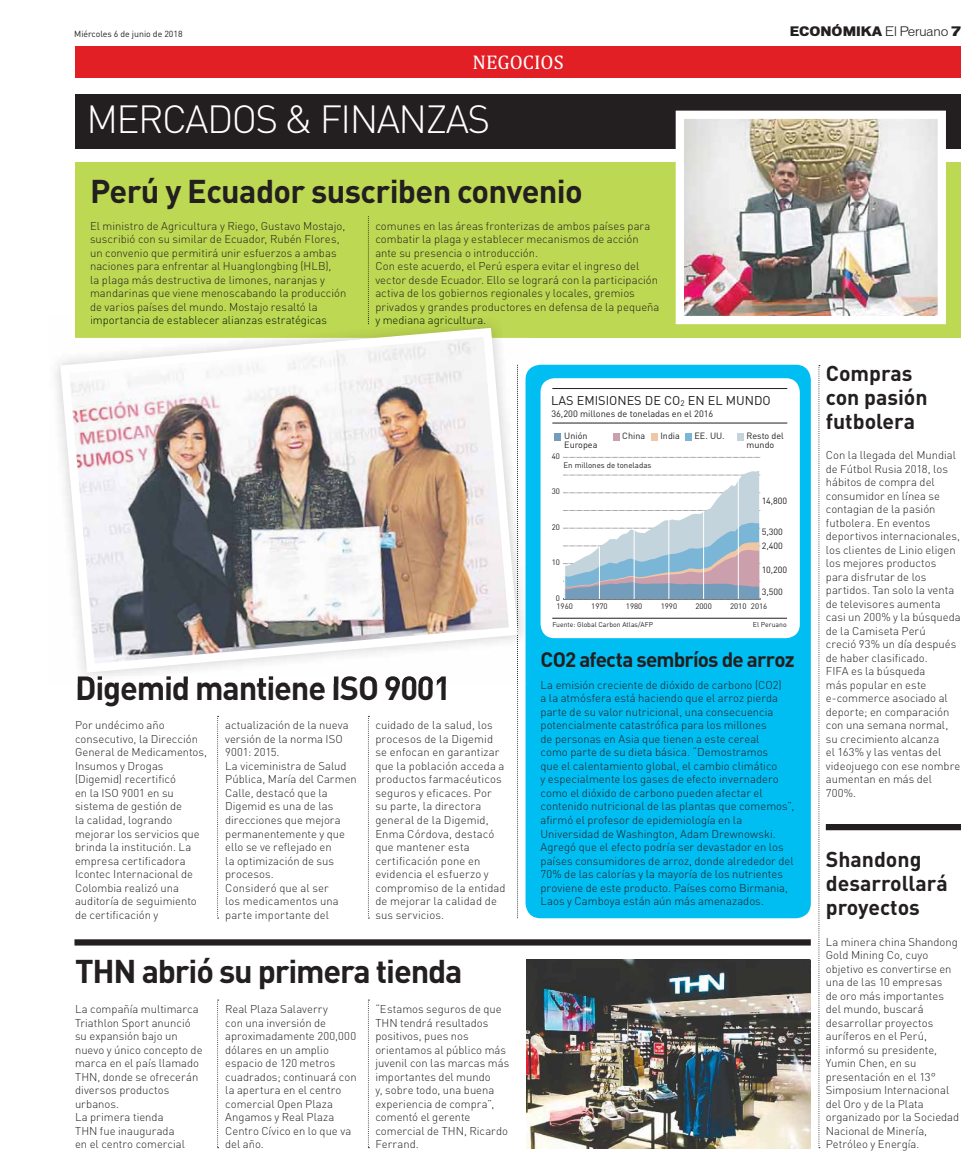
<style>
.page{position:relative;width:976px;height:1170px;background:#fff}
.page>*{position:absolute;margin:0;border:0;box-sizing:border-box;transform-origin:0 0}
.t1{font:300 38.75px "DIN Pro";letter-spacing:-.04em;color:#fff}
.t2{font:700 32.5px "DIN Pro";letter-spacing:-.035em;color:#231f20}
.t3{font:700 21.25px/23.8px "DIN Pro";color:#231f20}
.t4{font:700 20.62px "DIN Pro";letter-spacing:-.04em;color:#231f20}
.t5{font:20px "Cambria";color:#fff}
.t6{font:12.62px "DIN Pro";color:#231f20}
.t7{font:700 expanded 12.5px "Vonnes";color:#231f20}
.t8{font:300 11.25px/13.5px "DIN Pro";color:#231f20}
.t9{font:300 11.25px "DIN Pro";color:#001700}
.t10{font:9.25px "DIN Pro";color:#231f20}
.t11{font:9px/9px "DIN Pro";color:#231f20}
.t12{font:8.75px "DIN Pro";color:#231f20}
.t13{font:7.88px "DIN Pro";color:#231f20}
.t14{font:6.88px "DIN Pro";color:#231f20}
.s1{font-weight:100;font-stretch:normal}
</style>
<div class="page">
<div style="left:75px;top:46px;width:885px;height:32px;background:#e31f26"></div>
<div style="left:75px;top:94px;width:885px;height:54px;background:#231f20"></div>
<div style="left:75px;top:162px;width:885px;height:176px;background:#bdd852"></div>
<img style="left:684px;top:120px;width:252px;height:195px">
<div style="left:675px;top:111px;width:270px;height:213px;border:8px solid #fff"></div>
<svg style="left:217px;top:716px;width:1px;height:202px"></svg>
<svg style="left:818px;top:365px;width:1px;height:783px"></svg>
<svg style="left:368px;top:715px;width:1px;height:203px"></svg>
<div style="left:825px;top:823px;width:135px;height:7px;background:#231f20"></div>
<img style="left:313px;top:677px;width:132px;height:7px">
<img style="left:78px;top:677px;width:228px;height:7px">
<svg style="left:517px;top:677px;width:1px;height:241px"></svg>
<svg style="left:368px;top:216px;width:1px;height:107px"></svg>
<img style="left:56px;top:323px;width:466px;height:354px">
<svg style="left:217px;top:999px;width:1px;height:149px"></svg>
<svg style="left:368px;top:999px;width:1px;height:149px"></svg>
<div style="left:74px;top:939px;width:736px;height:6px;background:#231f20"></div>
<img style="left:526px;top:959px;width:284px;height:188px">
<div style="left:525px;top:364px;width:285px;height:554px;background:#00bdf2"></div>
<img style="left:525px;top:369px;width:3px;height:315px">
<div style="left:540px;top:378px;width:259px;height:260px;background:#fff;border-radius:14px"></div>
<hr style="left:552px;top:388px;width:235px;height:1px;background:#231f20">
<hr style="left:552px;top:423px;width:235px;height:1px;background:#231f20">
<hr style="left:552px;top:618px;width:234px;height:1px;background:#231f20">
<svg style="left:563px;top:457px;width:197px;height:1px"></svg>
<svg style="left:563px;top:471px;width:197px;height:128px"></svg>
<hr style="left:737px;top:479px;width:1px;height:120px;background:#fff">
<hr style="left:703px;top:511px;width:1px;height:88px;background:#fff">
<hr style="left:668px;top:520px;width:1px;height:79px;background:#fff">
<hr style="left:633px;top:529px;width:1px;height:70px;background:#fff">
<hr style="left:599px;top:546px;width:1px;height:53px;background:#fff">
<hr style="left:564px;top:565px;width:1px;height:34px;background:#fff">
<div style="left:553px;top:433px;width:7px;height:7px;background:#749dbb"></div>
<div style="left:613px;top:433px;width:6px;height:7px;background:#cb9fac"></div>
<div style="left:650px;top:433px;width:7px;height:7px;background:#efc7a7"></div>
<div style="left:684px;top:433px;width:7px;height:7px;background:#7bb6d6"></div>
<div style="left:736px;top:433px;width:7px;height:7px;background:#c3d4dd"></div>
<p class="t12" style="left:74px;top:29px;width:110px">Miércoles 6 de junio de 2018</p>
<p class="t7" style="left:789px;top:27px;width:173px">ECONÓMIKA <span class="s1">El Peruano</span> 7</p>
<h3 class="t5" style="left:472px;top:54px;width:93px">NEGOCIOS</h3>
<h1 class="t1" style="left:86px;top:106px;width:405px">MERCADOS &amp; FINANZAS</h1>
<h2 class="t2" style="left:90px;top:180px;width:494px">Perú y Ecuador suscriben convenio</h2>
<p class="t8" style="left:90px;top:220px;width:258px">El ministro de Agricultura y Riego, Gustavo Mostajo, suscribió con su similar de Ecuador, Rubén Flores, un convenio que permitirá unir esfuerzos a ambas naciones para enfrentar al Huanglongbing (HLB),<br>la plaga más destructiva de limones, naranjas y mandarinas que viene menoscabando la producción de varios países del mundo. Mostajo resaltó la</p>
<p class="t8" style="left:375px;top:220px;width:285px">comunes en las áreas fronterizas de ambos países para combatir la plaga y establecer mecanismos de acción ante su presencia o introducción.<br>Con este acuerdo, el Perú espera evitar el ingreso del vector desde Ecuador. Ello se logrará con la participación activa de los gobiernos regionales y locales, gremios privados y grandes productores en defensa de la pequeña</p>
<p class="t9" style="left:90px;top:316px;width:238px">importancia de establecer alianzas estratégicas</p>
<p class="t9" style="left:375px;top:316px;width:112px">y mediana agricultura.</p>
<h2 class="t2" style="left:75px;top:676px;width:377px">Digemid mantiene ISO 9001</h2>
<p class="t8" style="left:75px;top:720px;width:133px">Por undécimo año consecutivo, la Dirección<br>General de Medicamentos,<br>Insumos y Drogas (Digemid) recertificó<br>en la ISO 9001 en su sistema de gestión de<br>la calidad, logrando mejorar los servicios que brinda la institución. La empresa certificadora<br>Icontec Internacional de<br>Colombia realizó una auditoría de seguimiento de certificación y</p>
<p class="t8" style="left:225px;top:720px;width:133px">actualización de la nueva versión de la norma ISO<br>9001: 2015.<br>La viceministra de Salud<br>Pública, María del Carmen<br>Calle, destacó que la<br>Digemid es una de las direcciones que mejora permanentemente y que ello se ve reflejado en<br>la optimización de sus procesos.<br>Consideró que al ser<br>los medicamentos una parte importante del</p>
<p class="t8" style="left:375px;top:720px;width:132px">cuidado de la salud, los procesos de la Digemid se enfocan en garantizar que la población acceda a productos farmacéuticos seguros y eficaces. Por su parte, la directora general de la Digemid,<br>Enma Córdova, destacó que mantener esta certificación pone en evidencia el esfuerzo y compromiso de la entidad de mejorar la calidad de sus servicios.</p>
<h2 class="t2" style="left:75px;top:959px;width:389px">THN abrió su primera tienda</h2>
<p class="t8" style="left:75px;top:1003px;width:129px">La compañía multimarca<br>Triathlon Sport anunció su expansión bajo un nuevo y único concepto de marca en el país llamado<br>THN, donde se ofrecerán diversos productos urbanos.<br>La primera tienda<br>THN fue inaugurada<br>en el centro comercial</p>
<p class="t8" style="left:225px;top:1003px;width:133px">Real Plaza Salaverry<br>con una inversión de aproximadamente 200,000 dólares en un amplio espacio de 120 metros cuadrados; continuará con la apertura en el centro comercial Open Plaza<br>Angamos y Real Plaza<br>Centro Cívico en lo que va del año.</p>
<p class="t8" style="left:375px;top:1003px;width:135px">“Estamos seguros de que<br>THN tendrá resultados positivos, pues nos orientamos al público más juvenil con las marcas más importantes del mundo<br>y, sobre todo, una buena experiencia de compra”, comentó el gerente comercial de THN, Ricardo<br>Ferrand.</p>
<p class="t6" style="left:551px;top:393px;width:221px">LAS EMISIONES DE CO<sub>2</sub> EN EL MUNDO</p>
<p class="t10" style="left:551px;top:408px;width:163px">36,200 millones de toneladas en el 2016</p>
<p class="t11" style="left:564px;top:431px;width:35px">Unión<br>Europea</p>
<p class="t13" style="left:551px;top:451px;width:10px">40</p>
<p class="t11" style="left:622px;top:431px;width:24px">China</p>
<p class="t11" style="left:660px;top:431px;width:21px">India</p>
<p class="t11" style="left:694px;top:431px;width:32px">EE. UU.</p>
<p class="t11" style="left:746px;top:431px;width:39px">Resto del mundo</p>
<p class="t13" style="left:563px;top:461px;width:89px">En millones de toneladas</p>
<p class="t13" style="left:551px;top:487px;width:10px">30</p>
<p class="t13" style="left:551px;top:522px;width:10px">20</p>
<p class="t13" style="left:551px;top:558px;width:10px">10</p>
<p class="t13" style="left:555px;top:593px;width:6px">0</p>
<p class="t11" style="left:761px;top:496px;width:27px">14,800</p>
<p class="t11" style="left:761px;top:527px;width:23px">5,300</p>
<p class="t11" style="left:761px;top:541px;width:23px">2,400</p>
<p class="t11" style="left:761px;top:565px;width:27px">10,200</p>
<p class="t11" style="left:761px;top:587px;width:23px">3,500</p>
<p class="t13" style="left:556px;top:601px;width:18px">1960</p>
<p class="t13" style="left:591px;top:601px;width:18px">1970</p>
<p class="t13" style="left:625px;top:601px;width:18px">1980</p>
<p class="t13" style="left:660px;top:601px;width:18px">1990</p>
<p class="t13" style="left:695px;top:601px;width:18px">2000</p>
<p class="t13" style="left:729px;top:601px;width:39px">2010 2016</p>
<p class="t14" style="left:552px;top:620px;width:102px">Fuente: Global Carbon Atlas/AFP</p>
<p class="t14" style="left:752px;top:620px;width:35px">El Peruano</p>
<h3 class="t4" style="left:540px;top:652px;width:255px">CO2 afecta sembríos de arroz</h3>
<p class="t8" style="left:540px;top:679px;width:255px">La emisión creciente de dióxido de carbono (CO2)<br>a la atmósfera está haciendo que el arroz pierda parte de su valor nutricional, una consecuencia potencialmente catastrófica para los millones<br>de personas en Asia que tienen a este cereal<br>como parte de su dieta básica. “Demostramos<br>que el calentamiento global, el cambio climático<br>y especialmente los gases de efecto invernadero como el dióxido de carbono pueden afectar el contenido nutricional de las plantas que comemos”, afirmó el profesor de epidemiología en la Universidad de Washington, Adam Drewnowski.<br>Agregó que el efecto podría ser devastador en los países consumidores de arroz, donde alrededor del 70% de las calorías y la mayoría de los nutrientes proviene de este producto. Países como Birmania, Laos y Camboya están aún más amenazados.</p>
<h3 class="t3" style="left:825px;top:364px;width:103px">Compras con pasión futbolera</h3>
<p class="t8" style="left:825px;top:450px;width:136px">Con la llegada del Mundial de Fútbol Rusia 2018, los hábitos de compra del consumidor en línea se contagian de la pasión futbolera. En eventos deportivos internacionales, los clientes de Linio eligen los mejores productos para disfrutar de los partidos. Tan solo la venta de televisores aumenta casi un 200% y la búsqueda de la Camiseta Perú<br>creció 93% un día después de haber clasificado.<br>FIFA es la búsqueda<br>más popular en este e-commerce asociado al deporte; en comparación con una semana normal, su crecimiento alcanza<br>el 163% y las ventas del videojuego con ese nombre aumentan en más del<br>700%.</p>
<h3 class="t3" style="left:825px;top:849px;width:123px">Shandong desarrollará proyectos</h3>
<p class="t8" style="left:825px;top:936px;width:135px">La minera china Shandong<br>Gold Mining Co, cuyo objetivo es convertirse en una de las 10 empresas<br>de oro más importantes del mundo, buscará desarrollar proyectos auríferos en el Perú, informó su presidente,<br>Yumin Chen, en su presentación en el 13°<br>Simposium Internacional del Oro y de la Plata organizado por la Sociedad<br>Nacional de Minería,<br>Petróleo y Energía.</p>
</div>
